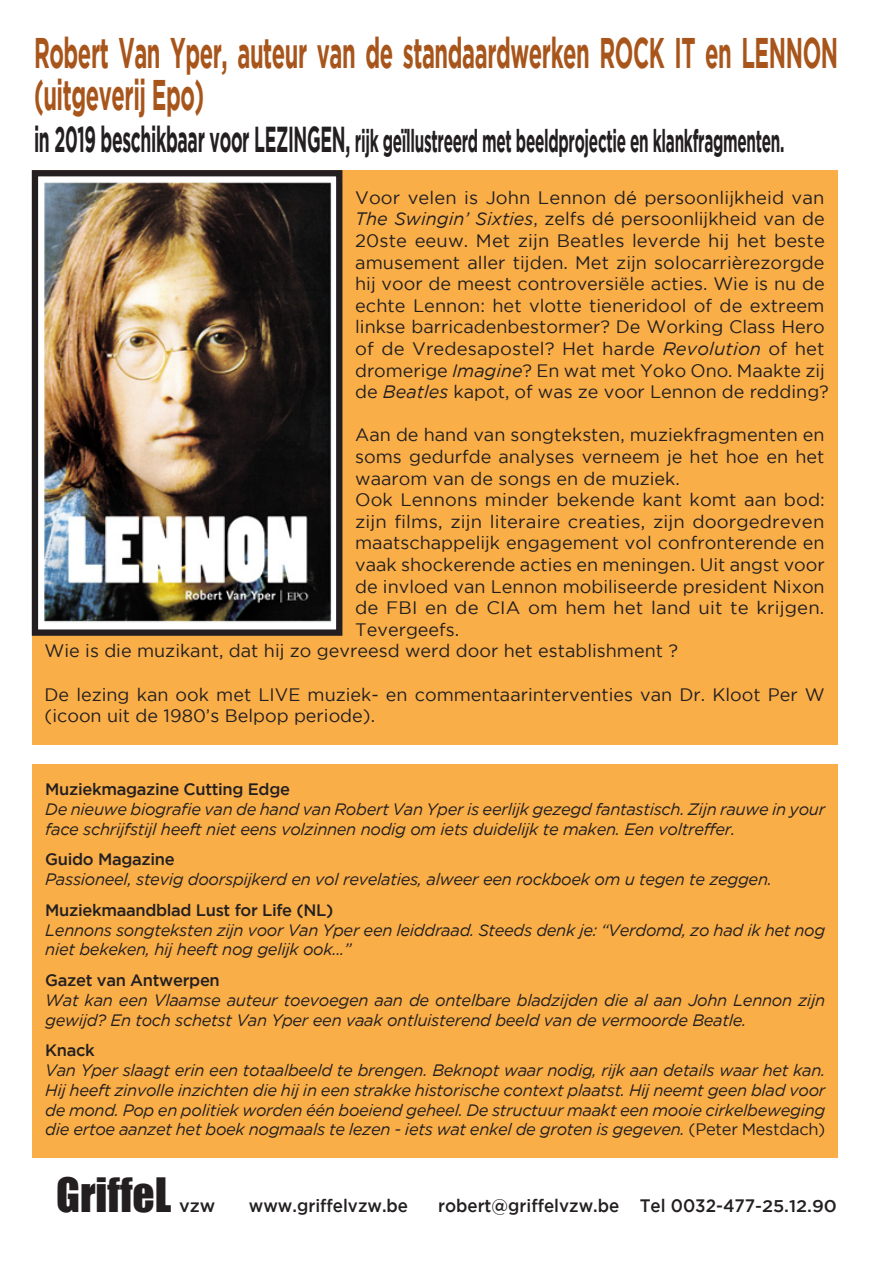
<style>
.page{position:relative;width:893px;height:1263px;background:#fff}
.page>*{position:absolute;margin:0;border:0;box-sizing:border-box;transform-origin:0 0}
.t1{font:43.5px "Impact";color:#231f20}
.t2{font:700 42.75px/42px "Gotham";letter-spacing:-.02em;color:#a8551b;scale:.51 1}
.t3{font:700 31.5px "Gotham";letter-spacing:-.02em;color:#231f20;scale:.49 1}
.t4{font:18px/21.6px "Gotham";color:#231f20}
.t5{font:500 18px "Gotham";color:#231f20;scale:.94 1}
.t6{font:500 18px "Gotham";color:#231f20}
.t7{font:italic 16.5px/19.8px "Gotham";letter-spacing:-.02em;color:#231f20}
.t8{font:500 16.5px "Gotham";letter-spacing:-.02em;color:#231f20}
.s1{font-size:36px}
.s2{font-style:italic}
.s3{font-style:normal}
.s4{font-size:16.95px}
</style>
<div class="page">
<div style="left:32px;top:170px;width:805px;height:575px;background:#faae48"></div>
<img style="left:39px;top:177px;width:296px;height:452px">
<div style="left:32px;top:170px;width:310px;height:466px;border:6px solid #231f20"></div>
<div style="left:33px;top:764px;width:805px;height:394px;background:#faae48"></div>
<p class="t2" style="left:34px;top:31px;width:1578px">Robert Van Yper, auteur van de standaardwerken ROCK IT en LENNON (uitgeverij Epo)</p>
<p class="t3" style="left:34px;top:123px;width:1533px"><span class="s1">in 2019 beschikbaar voor LEZINGEN,</span> rijk geïllustreerd met beeldprojectie en klankfragmenten.</p>
<p class="t4" style="left:355px;top:186px;width:475px">Voor velen is John Lennon dé persoonlijkheid van <span class="s2">The Swingin’ Sixties</span>, zelfs dé persoonlijkheid van de 20ste eeuw. Met zijn Beatles leverde hij het beste amusement aller tijden. Met zijn solocarrièrezorgde hij voor de meest controversiële acties. Wie is nu de echte Lennon: het vlotte tieneridool of de extreem linkse barricadenbestormer? De Working Class Hero of de Vredesapostel? Het harde <span class="s2">Revolution</span> of het dromerige <span class="s2">Imagine</span>? En wat met Yoko Ono. Maakte zij de <span class="s2">Beatles</span> kapot, of was ze voor Lennon de redding?</p>
<p class="t4" style="left:355px;top:424px;width:471px;text-align:justify">Aan de hand van songteksten, muziekfragmenten en soms gedurfde analyses verneem je het hoe en het waarom van de songs en de muziek.</p>
<p class="t4" style="left:355px;top:489px;width:471px;text-align:justify">Ook Lennons minder bekende kant komt aan bod: zijn films, zijn literaire creaties, zijn doorgedreven maatschappelijk engagement vol confronterende en vaak shockerende acties en meningen. Uit angst voor de invloed van Lennon mobiliseerde president Nixon de FBI en de CIA om hem het land uit te krijgen.<br>Tevergeefs.</p>
<p class="t4" style="left:45px;top:640px;width:635px">Wie is die muzikant, dat hij zo gevreesd werd door het establishment ?</p>
<p class="t4" style="left:45px;top:683px;width:782px">De lezing kan ook met LIVE muziek- en commentaarinterventies van Dr. Kloot Per W (icoon uit de 1980’s Belpop periode).</p>
<p class="t8" style="left:45px;top:780px;width:246px">Muziekmagazine Cutting Edge</p>
<p class="t7" style="left:45px;top:799px;width:782px">De nieuwe biografie van de hand van Robert Van Yper is eerlijk gezegd fantastisch. Zijn rauwe in your face schrijfstijl heeft niet eens volzinnen nodig om iets duidelijk te maken. Een voltreffer.</p>
<p class="t8" style="left:45px;top:850px;width:131px">Guido Magazine</p>
<p class="t7" style="left:45px;top:869px;width:728px">Passioneel, stevig doorspijkerd en vol revelaties, alweer een rockboek om u tegen te zeggen.</p>
<p class="t8" style="left:45px;top:900px;width:290px">Muziekmaandblad Lust for Life (NL)</p>
<p class="t7" style="left:45px;top:920px;width:781px">Lennons songteksten zijn voor Van Yper een leiddraad. Steeds denk je: “Verdomd, zo had ik het nog niet bekeken, hij heeft nog gelijk ook...”</p>
<p class="t8" style="left:45px;top:971px;width:176px">Gazet van Antwerpen</p>
<p class="t7" style="left:45px;top:990px;width:781px">Wat kan een Vlaamse auteur toevoegen aan de ontelbare bladzijden die al aan John Lennon zijn gewijd? En toch schetst Van Yper een vaak ontluisterend beeld van de vermoorde Beatle.</p>
<p class="t8" style="left:45px;top:1041px;width:51px">Knack</p>
<p class="t7" style="left:45px;top:1060px;width:782px;text-align:justify">Van Yper slaagt erin een totaalbeeld te brengen. Beknopt waar nodig, rijk aan details waar het kan.<br>Hij heeft zinvolle inzichten die hij in een strakke historische context plaatst. Hij neemt geen blad voor de mond. Pop en politiek worden één boeiend geheel. De structuur maakt een mooie cirkelbeweging die ertoe aanzet het boek nogmaals te lezen - iets wat enkel de groten is gegeven. <span class="s3">(Peter Mestdach)</span></p>
<p class="t1" style="left:56px;top:1161px;width:117px">GriffeL</p>
<p class="t6" style="left:179px;top:1195px;width:38px">vzw</p>
<p class="t5" style="left:249px;top:1196px;width:171px">www.griffelvzw.be</p>
<p class="t5" style="left:438px;top:1195px;width:426px">robert@griffelvzw.be Tel 0032-477<span class="s4">-25.12.90</span></p>
</div>
